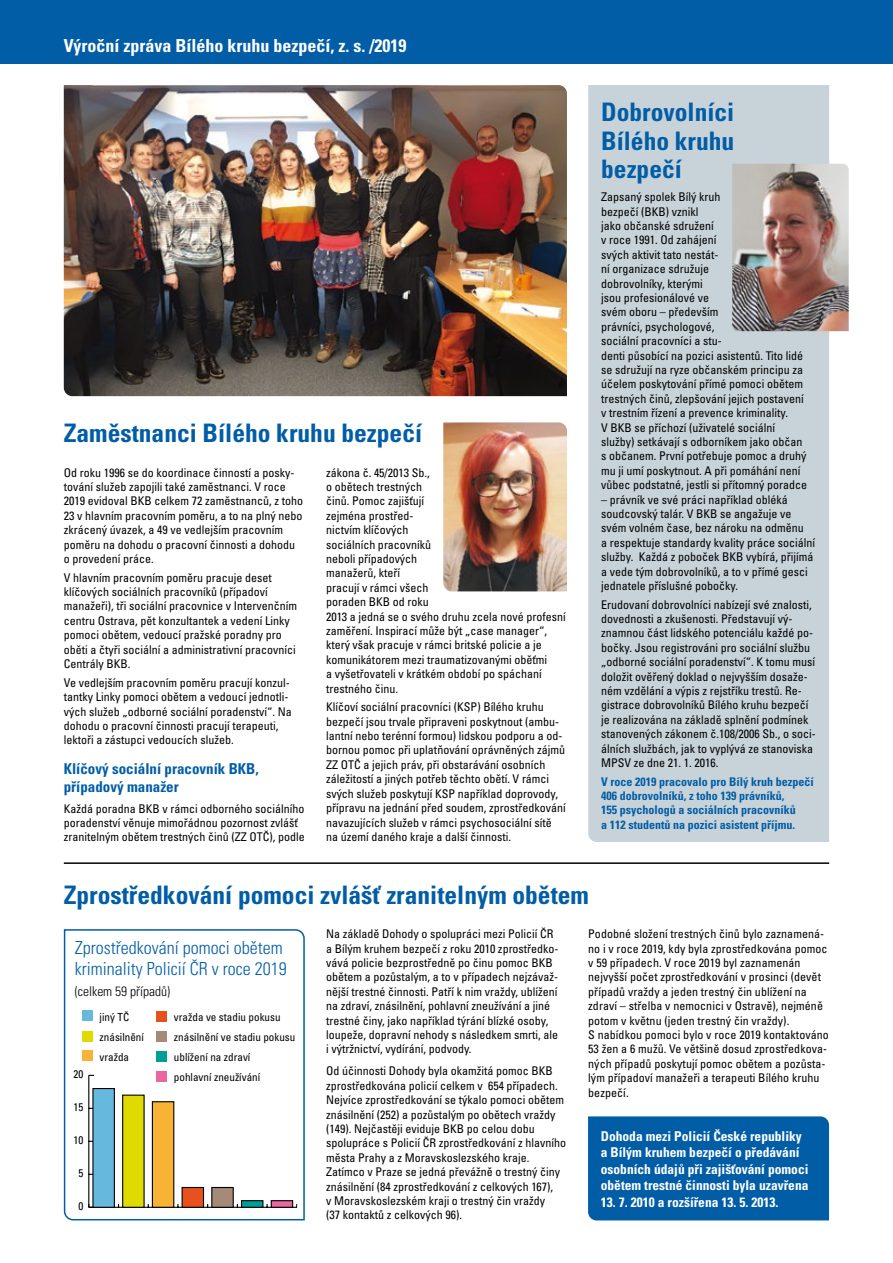
<style>
.page{position:relative;width:893px;height:1263px;background:#fff}
.page>*{position:absolute;margin:0;border:0;box-sizing:border-box;transform-origin:0 0}
.t1{font:700 condensed 25.5px/28.5px "Univers CE";color:#005da6;text-align:justify}
.t2{font:300 condensed 18px/21.6px "Univers CE";color:#005da6}
.t3{font:700 condensed 18px "Univers CE";color:#fff}
.t4{font:700 condensed 15px/18px "Univers CE";color:#005da6}
.t5{font:700 condensed 13.5px/16.5px "Univers CE";color:#fff}
.t6{font:300 condensed 13.5px "Univers CE";color:#000}
.t7{font:condensed 12px/14.4px "Univers CE";color:#000}
.t8{font:700 condensed 12px/14.4px "Univers CE";color:#005da6}
.t9{font:condensed 11.1px/20.1px "Univers CE";color:#000}
</style>
<div class="page">
<div style="left:588px;top:85px;width:241px;height:757px;background:#c8d3d9"></div>
<div style="left:0;top:0;width:893px;height:64px;background:#005da6"></div>
<img style="left:732px;top:164px;width:117px;height:167px">
<img style="left:64px;top:85px;width:503px;height:311px">
<img style="left:443px;top:422px;width:124px;height:169px">
<hr style="left:64px;top:862px;width:765px;height:2px;background:#000">
<svg style="left:63px;top:929px;width:242px;height:292px"></svg>
<div style="left:588px;top:1116px;width:241px;height:104px;background:#005da6"></div>
<h2 class="t3" style="left:64px;top:35px;width:344px">Výroční zpráva Bílého kruhu bezpečí, z. s. /2019</h2>
<h1 class="t1" style="left:64px;top:419px;width:360px">Zaměstnanci Bílého kruhu bezpečí</h1>
<p class="t7" style="left:64px;top:465px;width:241px">Od roku 1996 se do koordinace činností a posky&shy;tování služeb zapojili také zaměstnanci. V roce 2019 evidoval BKB celkem 72 zaměstnanců, z toho 23 v hlavním pracovním poměru, a to na plný nebo zkrácený úvazek, a 49 ve vedlejším pracovním poměru na dohodu o pracovní činnosti a dohodu o provedení práce.</p>
<p class="t7" style="left:64px;top:570px;width:235px">V hlavním pracovním poměru pracuje deset klíčových sociálních pracovníků (případoví manažeři), tři sociální pracovnice v Intervenčním centru Ostrava, pět konzultantek a vedení Linky pomoci obětem, vedoucí pražské poradny pro oběti a čtyři sociální a administrativní pracovníci Centrály BKB.</p>
<p class="t7" style="left:64px;top:675px;width:229px">Ve vedlejším pracovním poměru pracují konzul&shy;tantky Linky pomoci obětem a vedoucí jednotli&shy;vých služeb „odborné sociální poradenství“. Na dohodu o pracovní činnosti pracují terapeuti, lektoři a zástupci vedoucích služeb.</p>
<p class="t4" style="left:64px;top:760px;width:196px">Klíčový sociální pracovník BKB, případový manažer</p>
<p class="t7" style="left:64px;top:801px;width:242px">Každá poradna BKB v rámci odborného sociálního poradenství věnuje mimořádnou pozornost zvlášť zranitelným obětem trestných činů (ZZ OTČ), podle</p>
<p class="t7" style="left:326px;top:465px;width:241px">zákona č. 45/2013 Sb.,<br>o obětech trestných<br>činů. Pomoc zajišťují<br>zejména prostřed-<br>nictvím klíčových<br>sociálních pracovníků<br>neboli případových<br>manažerů, kteří<br>pracují v rámci všech<br>poraden BKB od roku<br>2013 a jedná se o svého druhu zcela nové profesní zaměření. Inspirací může být „case manager“, který však pracuje v rámci britské policie a je komunikátorem mezi traumatizovanými oběťmi<br>a vyšetřovateli v krátkém období po spáchaní trestného činu.</p>
<p class="t7" style="left:326px;top:700px;width:241px">Klíčoví sociální pracovníci (KSP) Bílého kruhu bezpečí jsou trvale připraveni poskytnout (ambu&shy;lantní nebo terénní formou) lidskou podporu a od&shy;bornou pomoc při uplatňování oprávněných zájmů ZZ OTČ a jejich práv, při obstarávání osobních záležitostí a jiných potřeb těchto obětí. V rámci svých služeb poskytují KSP například doprovody, přípravu na jednání před soudem, zprostředkování navazujících služeb v rámci psychosociální sítě na území daného kraje a další činnosti.</p>
<h1 class="t1" style="left:601px;top:98px;width:135px">Dobrovolníci Bílého kruhu bezpečí</h1>
<p class="t7" style="left:601px;top:190px;width:207px">Zapsaný spolek Bílý kruh<br>bezpečí (BKB) vznikl<br>jako občanské sdružení<br>v roce 1991. Od zahájení<br>svých aktivit tato nestát-<br>ní organizace sdružuje<br>dobrovolníky, kterými<br>jsou profesionálové ve<br>svém oboru – především<br>právníci, psychologové,<br>sociální pracovníci a stu-<br>denti působící na pozici asistentů. Tito lidé se sdružují na ryze občanském principu za účelem poskytování přímé pomoci obětem trestných činů, zlepšování jejich postavení v trestním řízení a prevence kriminality.<br>V BKB se příchozí (uživatelé sociální služby) setkávají s odborníkem jako občan s občanem. První potřebuje pomoc a druhý mu ji umí poskytnout. A při pomáhání není vůbec podstatné, jestli si přítomný poradce</p>
<p class="t7" style="left:601px;top:492px;width:215px">– právník ve své práci například obléká soudcovský talár. V BKB se angažuje ve svém volném čase, bez nároku na odměnu<br>a respektuje standardy kvality práce sociální služby. Každá z poboček BKB vybírá, přijímá a vede tým dobrovolníků, a to v přímé gesci jednatele příslušné pobočky.</p>
<p class="t7" style="left:601px;top:597px;width:216px">Erudovaní dobrovolníci nabízejí své znalosti, dovednosti a zkušenosti. Představují vý&shy;znamnou část lidského potenciálu každé po&shy;bočky. Jsou registrováni pro sociální službu „odborné sociální poradenství“. K tomu musí doložit ověřený doklad o nejvyšším dosaže&shy;ném vzdělání a výpis z rejstříku trestů. Re&shy;gistrace dobrovolníků Bílého kruhu bezpečí je realizována na základě splnění podmínek stanovených zákonem č.108/2006 Sb., o soci&shy;álních službách, jak to vyplývá ze stanoviska MPSV ze dne 21. 1. 2016.</p>
<p class="t8" style="left:601px;top:774px;width:214px">V roce 2019 pracovalo pro Bílý kruh bezpečí 406 dobrovolníků, z toho 139 právníků,<br>155 psychologů a sociálních pracovníků<br>a 112 studentů na pozici asistent příjmu.</p>
<h1 class="t1" style="left:64px;top:881px;width:527px">Zprostředkování pomoci zvlášť zranitelným obětem</h1>
<p class="t7" style="left:326px;top:927px;width:234px">Na základě Dohody o spolupráci mezi Policií ČR a Bílým kruhem bezpečí z roku 2010 zprostředko&shy;vává policie bezprostředně po činu pomoc BKB obětem a pozůstalým, a to v případech nejzávaž&shy;nější trestné činnosti. Patří k nim vraždy, ublížení na zdraví, znásilnění, pohlavní zneužívání a jiné trestné činy, jako například týrání blízké osoby, loupeže, dopravní nehody s následkem smrti, ale i výtržnictví, vydírání, podvody.</p>
<p class="t7" style="left:326px;top:1064px;width:241px">Od účinnosti Dohody byla okamžitá pomoc BKB zprostředkována policií celkem v 654 případech.<br>Nejvíce zprostředkování se týkalo pomoci obětem znásilnění (252) a pozůstalým po obětech vraždy (149). Nejčastěji eviduje BKB po celou dobu spolupráce s Policií ČR zprostředkování z hlavního města Prahy a z Moravskoslezského kraje.<br>Zatímco v Praze se jedná převážně o trestný činy znásilnění (84 zprostředkování z celkových 167),<br>v Moravskoslezském kraji o trestný čin vraždy<br>(37 kontaktů z celkových 96).</p>
<p class="t7" style="left:588px;top:927px;width:242px">Podobné složení trestných činů bylo zaznamená&shy;no i v roce 2019, kdy byla zprostředkována pomoc v 59 případech. V roce 2019 byl zaznamenán nejvyšší počet zprostředkování v prosinci (devět případů vraždy a jeden trestný čin ublížení na zdraví – střelba v nemocnici v Ostravě), nejméně potom v květnu (jeden trestný čin vraždy).<br>S nabídkou pomoci bylo v roce 2019 kontaktováno 53 žen a 6 mužů. Ve většině dosud zprostředkova&shy;ných případů poskytují pomoc obětem a pozůsta&shy;lým případoví manažeři a terapeuti Bílého kruhu bezpečí.</p>
<h2 class="t2" style="left:75px;top:937px;width:213px">Zprostředkování pomoci obětem kriminality Policií ČR v roce 2019</h2>
<p class="t6" style="left:75px;top:983px;width:97px">(celkem 59 případů)</p>
<p class="t9" style="left:100px;top:1007px;width:46px">jiný TČ znásilnění vražda</p>
<p class="t9" style="left:174px;top:1007px;width:123px">vražda ve stadiu pokusu znásilnění ve stadiu pokusu ublížení na zdraví<br>pohlavní zneužívání</p>
<p class="t9" style="left:73px;top:1064px;width:11px">20</p>
<p class="t9" style="left:73px;top:1097px;width:11px">15</p>
<p class="t5" style="left:601px;top:1128px;width:209px">Dohoda mezi Policií České republiky a Bílým kruhem bezpečí o předávání osobních údajů při zajišťování pomoci obětem trestné činnosti byla uzavřena</p>
<p class="t5" style="left:601px;top:1194px;width:179px">13. 7. 2010 a rozšířena 13. 5. 2013.</p>
<p class="t9" style="left:73px;top:1130px;width:11px">10</p>
<p class="t9" style="left:78px;top:1163px;width:6px">5</p>
<p class="t9" style="left:78px;top:1196px;width:6px">0</p>
</div>
